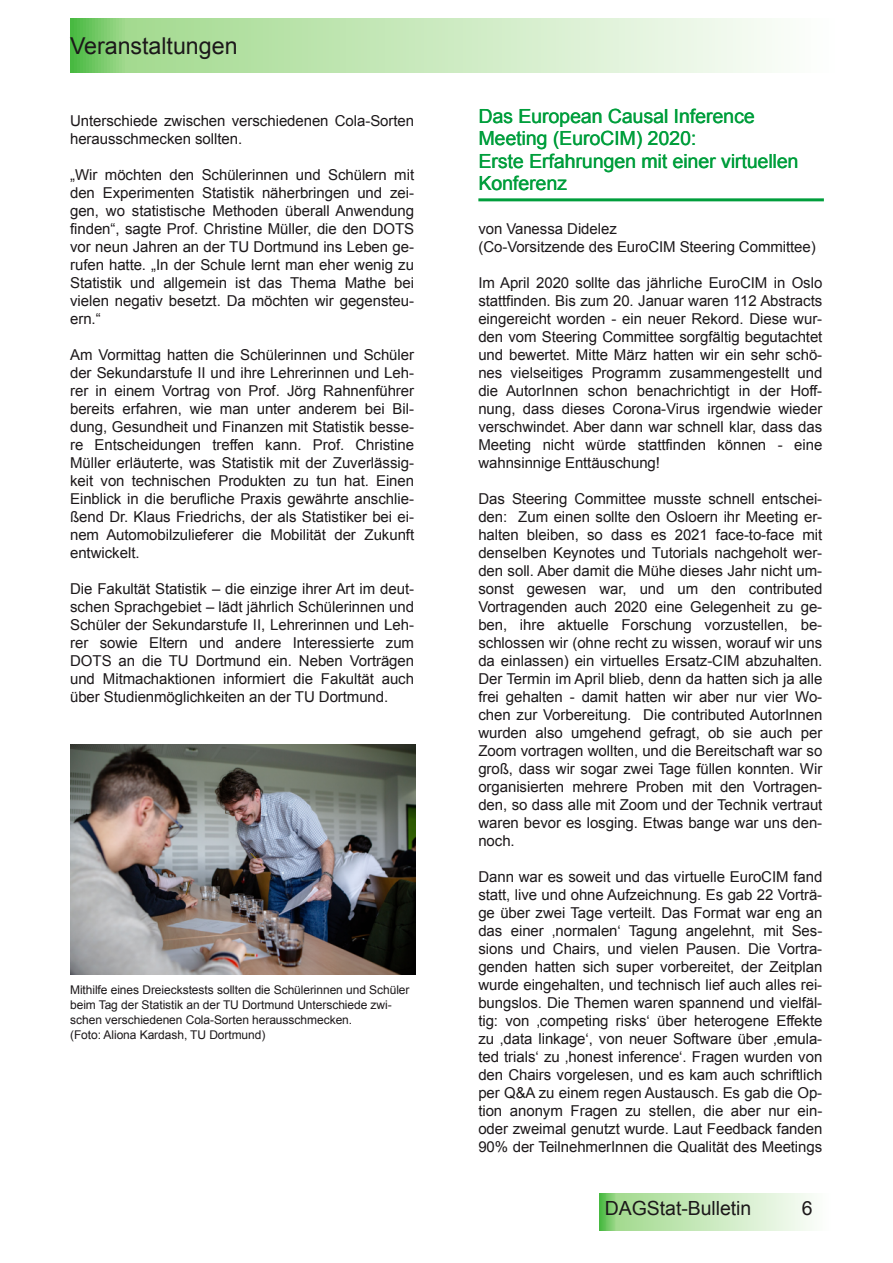
<style>
.page{position:relative;width:893px;height:1263px;background:#fff}
.page>*{position:absolute;margin:0;border:0;box-sizing:border-box;transform-origin:0 0}
.t1{font:23.25px "Arial";color:#1c181a}
.t2{font:19.5px/22.4px "Arial";color:#009e3c}
.t3{font:19.5px "Arial";letter-spacing:-.005em;color:#1c181a}
.t4{font:15px/18px "Arial";letter-spacing:-.005em;color:#1c181a;text-align:justify}
.t5{font:12px/15px "Arial";letter-spacing:-.005em;color:#1c181a}
</style>
<div class="page">
<svg style="left:70px;top:18px;width:702px;height:55px;background:#c4e7b9"></svg>
<svg style="left:600px;top:1193px;width:212px;height:37px;background:#c5e8ba"></svg>
<hr style="left:478px;top:198px;width:346px;height:3px;background:#009e3c">
<img style="left:70px;top:744px;width:346px;height:230px">
<h1 class="t1" style="left:70px;top:33px;width:169px">Veranstaltungen</h1>
<p class="t4" style="left:70px;top:112px;width:345px">Unterschiede zwischen verschiedenen Cola-Sorten herausschmecken sollten.</p>
<p class="t4" style="left:70px;top:166px;width:345px">„Wir möchten den Schülerinnen und Schülern mit den Experimenten Statistik näherbringen und zei&shy;gen, wo statistische Methoden überall Anwendung finden“, sagte Prof. Christine Müller, die den DOTS vor neun Jahren an der TU Dortmund ins Leben ge&shy;rufen hatte. „In der Schule lernt man eher wenig zu Statistik und allgemein ist das Thema Mathe bei vielen negativ besetzt. Da möchten wir gegensteu&shy;ern.“</p>
<p class="t4" style="left:70px;top:346px;width:345px">Am Vormittag hatten die Schülerinnen und Schüler der Sekundarstufe II und ihre Lehrerinnen und Leh&shy;rer in einem Vortrag von Prof. Jörg Rahnenführer bereits erfahren, wie man unter anderem bei Bil&shy;dung, Gesundheit und Finanzen mit Statistik besse&shy;re Entscheidungen treffen kann. Prof. Christine Müller erläuterte, was Statistik mit der Zuverlässig&shy;keit von technischen Produkten zu tun hat. Einen Einblick in die berufliche Praxis gewährte anschlie&shy;ßend Dr. Klaus Friedrichs, der als Statistiker bei ei&shy;nem Automobilzulieferer die Mobilität der Zukunft entwickelt.</p>
<p class="t4" style="left:70px;top:580px;width:345px">Die Fakultät Statistik – die einzige ihrer Art im deut&shy;schen Sprachgebiet – lädt jährlich Schülerinnen und Schüler der Sekundarstufe II, Lehrerinnen und Leh&shy;rer sowie Eltern und andere Interessierte zum DOTS an die TU Dortmund ein. Neben Vorträgen und Mitmachaktionen informiert die Fakultät auch über Studienmöglichkeiten an der TU Dortmund.</p>
<p class="t5" style="left:70px;top:982px;width:341px">Mithilfe eines Dreieckstests sollten die Schülerinnen und Schüler beim Tag der Statistik an der TU Dortmund Unterschiede zwi&shy;schen verschiedenen Cola-Sorten herausschmecken.<br>(Foto: Aliona Kardash, TU Dortmund)</p>
<h2 class="t2" style="left:479px;top:105px;width:321px">Das European Causal Inference<br>Meeting (EuroCIM) 2020:<br>Erste Erfahrungen mit einer virtuellen<br>Konferenz</h2>
<p class="t4" style="left:478px;top:220px;width:339px">von Vanessa Didelez<br>(Co-Vorsitzende des EuroCIM Steering Committee)</p>
<p class="t4" style="left:478px;top:274px;width:345px">Im April 2020 sollte das jährliche EuroCIM in Oslo stattfinden. Bis zum 20. Januar waren 112 Abstracts eingereicht worden - ein neuer Rekord. Diese wur&shy;den vom Steering Committee sorgfältig begutachtet und bewertet. Mitte März hatten wir ein sehr schö&shy;nes vielseitiges Programm zusammengestellt und die AutorInnen schon benachrichtigt in der Hoff&shy;nung, dass dieses Corona-Virus irgendwie wieder verschwindet. Aber dann war schnell klar, dass das Meeting nicht würde stattfinden können - eine wahnsinnige Enttäuschung!</p>
<p class="t4" style="left:478px;top:490px;width:345px">Das Steering Committee musste schnell entschei&shy;den: Zum einen sollte den Osloern ihr Meeting er&shy;halten bleiben, so dass es 2021 face-to-face mit denselben Keynotes und Tutorials nachgeholt wer&shy;den soll. Aber damit die Mühe dieses Jahr nicht um&shy;sonst gewesen war, und um den contributed Vortragenden auch 2020 eine Gelegenheit zu ge&shy;ben, ihre aktuelle Forschung vorzustellen, be&shy;schlossen wir (ohne recht zu wissen, worauf wir uns da einlassen) ein virtuelles Ersatz-CIM abzuhalten.<br>Der Termin im April blieb, denn da hatten sich ja alle frei gehalten - damit hatten wir aber nur vier Wo&shy;chen zur Vorbereitung. Die contributed AutorInnen wurden also umgehend gefragt, ob sie auch per Zoom vortragen wollten, und die Bereitschaft war so groß, dass wir sogar zwei Tage füllen konnten. Wir organisierten mehrere Proben mit den Vortragen&shy;den, so dass alle mit Zoom und der Technik vertraut waren bevor es losging. Etwas bange war uns den&shy;noch.</p>
<p class="t4" style="left:478px;top:868px;width:345px">Dann war es soweit und das virtuelle EuroCIM fand statt, live und ohne Aufzeichnung. Es gab 22 Vorträ&shy;ge über zwei Tage verteilt. Das Format war eng an das einer ‚normalen‘ Tagung angelehnt, mit Ses&shy;sions und Chairs, und vielen Pausen. Die Vortra&shy;genden hatten sich super vorbereitet, der Zeitplan wurde eingehalten, und technisch lief auch alles rei&shy;bungslos. Die Themen waren spannend und vielfäl&shy;tig: von ‚competing risks‘ über heterogene Effekte zu ‚data linkage‘, von neuer Software über ‚emula&shy;ted trials‘ zu ‚honest inference‘. Fragen wurden von den Chairs vorgelesen, und es kam auch schriftlich per Q&amp;A zu einem regen Austausch. Es gab die Op&shy;tion anonym Fragen zu stellen, die aber nur ein&shy;oder zweimal genutzt wurde. Laut Feedback fanden 90% der TeilnehmerInnen die Qualität des Meetings</p>
<h2 class="t3" style="left:605px;top:1198px;width:148px">DAGStat-Bulletin</h2>
<h2 class="t3" style="left:802px;top:1198px;width:12px">6</h2>
</div>
